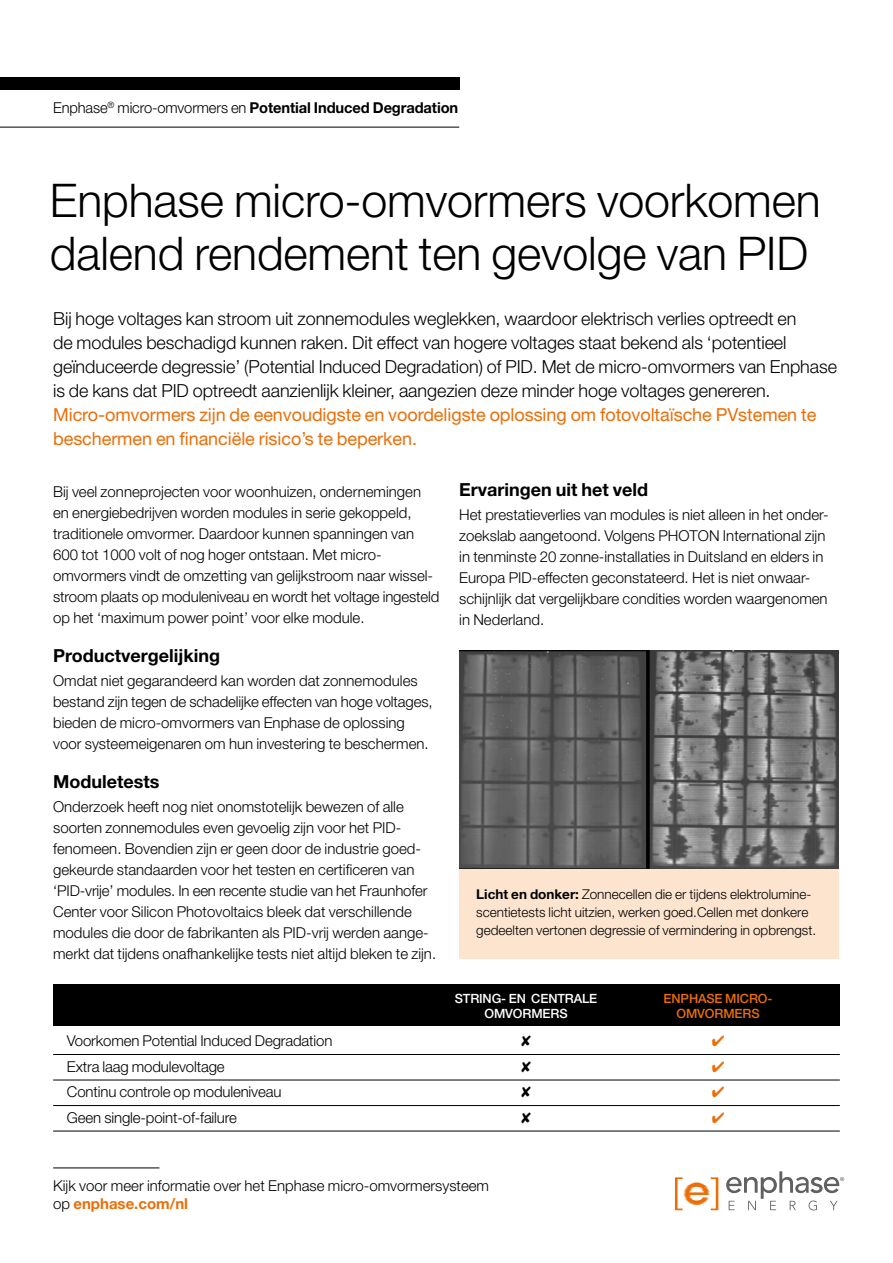
<style>
.page{position:relative;width:893px;height:1263px;background:#fff}
.page>*{position:absolute;margin:0;border:0;box-sizing:border-box;transform-origin:0 0}
.t1{font:300 46.5px/52.5px "Helvetica Neue";letter-spacing:-.005em;color:#000}
.t2{font:300 18px/24px "Helvetica Neue";letter-spacing:-.005em;color:#000}
.t3{font:18px/24px "Helvetica Neue";letter-spacing:-.005em;color:#eb6e08}
.t4{font:700 18px "Helvetica Neue";color:#000}
.t5{font:300 15px/21px "Helvetica Neue";color:#000}
.t6{font:700 15px "Helvetica Neue";letter-spacing:-.01em;color:#000}
.t7{font:300 13.5px/18px "Helvetica Neue";color:#000}
.t8{font:500 12.75px "Helvetica Neue";letter-spacing:-.01em;color:#fff}
.t9{font:500 12.75px "Helvetica Neue";letter-spacing:-.01em;color:#eb6e08}
.s1{font-weight:300}
.s2{font-weight:700}
.s3{font-weight:700;color:#eb6e08}
</style>
<div class="page">
<div style="left:459px;top:863px;width:380px;height:96px;background:#fde4cf"></div>
<div style="left:0;top:77px;width:459px;height:13px;background:#000"></div>
<hr style="left:0;top:127px;width:459px;height:1px;background:#000">
<svg style="left:675px;top:1177px;width:43px;height:33px"></svg>
<svg style="left:726px;top:1171px;width:118px;height:39px"></svg>
<div style="left:53px;top:984px;width:787px;height:41px;background:#000"></div>
<hr style="left:53px;top:1054px;width:787px;height:1px;background:#000">
<hr style="left:53px;top:1079px;width:787px;height:1px;background:#000">
<hr style="left:53px;top:1105px;width:787px;height:1px;background:#000">
<hr style="left:53px;top:1130px;width:787px;height:1px;background:#000">
<hr style="left:53px;top:1167px;width:106px;height:1px;background:#000">
<img style="left:459px;top:650px;width:380px;height:218px">
<p class="t6" style="left:53px;top:98px;width:407px"><span class="s1">Enphase</span><sup>®</sup> <span class="s1">micro-omvormers en</span> Potential Induced Degradation</p>
<h1 class="t1" style="left:50px;top:173px;width:772px">Enphase micro-omvormers voorkomen dalend rendement ten gevolge van PID</h1>
<p class="t2" style="left:53px;top:306px;width:785px">Bij hoge voltages kan stroom uit zonnemodules weglekken, waardoor elektrisch verlies optreedt en<br>de modules beschadigd kunnen raken. Dit effect van hogere voltages staat bekend als ‘potentieel geïnduceerde degressie’ (Potential Induced Degradation) of PID. Met de micro-omvormers van Enphase is de kans dat PID optreedt aanzienlijk kleiner, aangezien deze minder hoge voltages genereren.</p>
<p class="t3" style="left:53px;top:402px;width:765px">Micro-omvormers zijn de eenvoudigste en voordeligste oplossing om fotovoltaïsche PVstemen te beschermen en financiële risico’s te beperken.</p>
<p class="t5" style="left:53px;top:480px;width:388px">Bij veel zonneprojecten voor woonhuizen, ondernemingen en energiebedrijven worden modules in serie gekoppeld, traditionele omvormer. Daardoor kunnen spanningen van 600 tot 1000 volt of nog hoger ontstaan. Met micro&shy;omvormers vindt de omzetting van gelijkstroom naar wissel&shy;stroom plaats op moduleniveau en wordt het voltage ingesteld op het ‘maximum power point’ voor elke module.</p>
<p class="t4" style="left:53px;top:644px;width:168px">Productvergelijking</p>
<p class="t5" style="left:53px;top:669px;width:381px">Omdat niet gegarandeerd kan worden dat zonnemodules bestand zijn tegen de schadelijke effecten van hoge voltages, bieden de micro-omvormers van Enphase de oplossing voor systeemeigenaren om hun investering te beschermen.</p>
<p class="t4" style="left:53px;top:770px;width:108px">Moduletests</p>
<p class="t5" style="left:53px;top:795px;width:385px">Onderzoek heeft nog niet onomstotelijk bewezen of alle soorten zonnemodules even gevoelig zijn voor het PID&shy;fenomeen. Bovendien zijn er geen door de industrie goed&shy;gekeurde standaarden voor het testen en certificeren van ‘PID-vrije’ modules. In een recente studie van het Fraunhofer Center voor Silicon Photovoltaics bleek dat verschillende modules die door de fabrikanten als PID-vrij werden aange&shy;merkt dat tijdens onafhankelijke tests niet altijd bleken te zijn.</p>
<p class="t4" style="left:459px;top:478px;width:190px">Ervaringen uit het veld</p>
<p class="t5" style="left:459px;top:504px;width:371px">Het prestatieverlies van modules is niet alleen in het onder&shy;zoekslab aangetoond. Volgens PHOTON International zijn in tenminste 20 zonne-installaties in Duitsland en elders in Europa PID-effecten geconstateerd. Het is niet onwaar&shy;schijnlijk dat vergelijkbare condities worden waargenomen in Nederland.</p>
<p class="t7" style="left:476px;top:885px;width:341px"><span class="s2">Licht en donker:</span> Zonnecellen die er tijdens elektrolumine&shy;scentietests licht uitzien, werken goed.Cellen met donkere gedeelten vertonen degressie of vermindering in opbrengst.</p>
<p class="t5" style="left:67px;top:1030px;width:267px">Voorkomen Potential Induced Degradation</p>
<p class="t5" style="left:67px;top:1055px;width:159px">Extra laag modulevoltage</p>
<p class="t5" style="left:67px;top:1081px;width:216px">Continu controle op moduleniveau</p>
<p class="t5" style="left:67px;top:1107px;width:171px">Geen single-point-of-failure</p>
<p class="t8" style="left:455px;top:990px;width:144px">STRING- EN CENTRALE</p>
<p class="t9" style="left:664px;top:990px;width:110px">ENPHASE MICRO-</p>
<p class="t8" style="left:484px;top:1005px;width:85px">OMVORMERS</p>
<p class="t9" style="left:676px;top:1005px;width:85px">OMVORMERS</p>
<p class="t5" style="left:53px;top:1176px;width:437px;line-height:18px">Kijk voor meer informatie over het Enphase micro-omvormersysteem op <span class="s3">enphase.com/nl</span></p>
</div>
